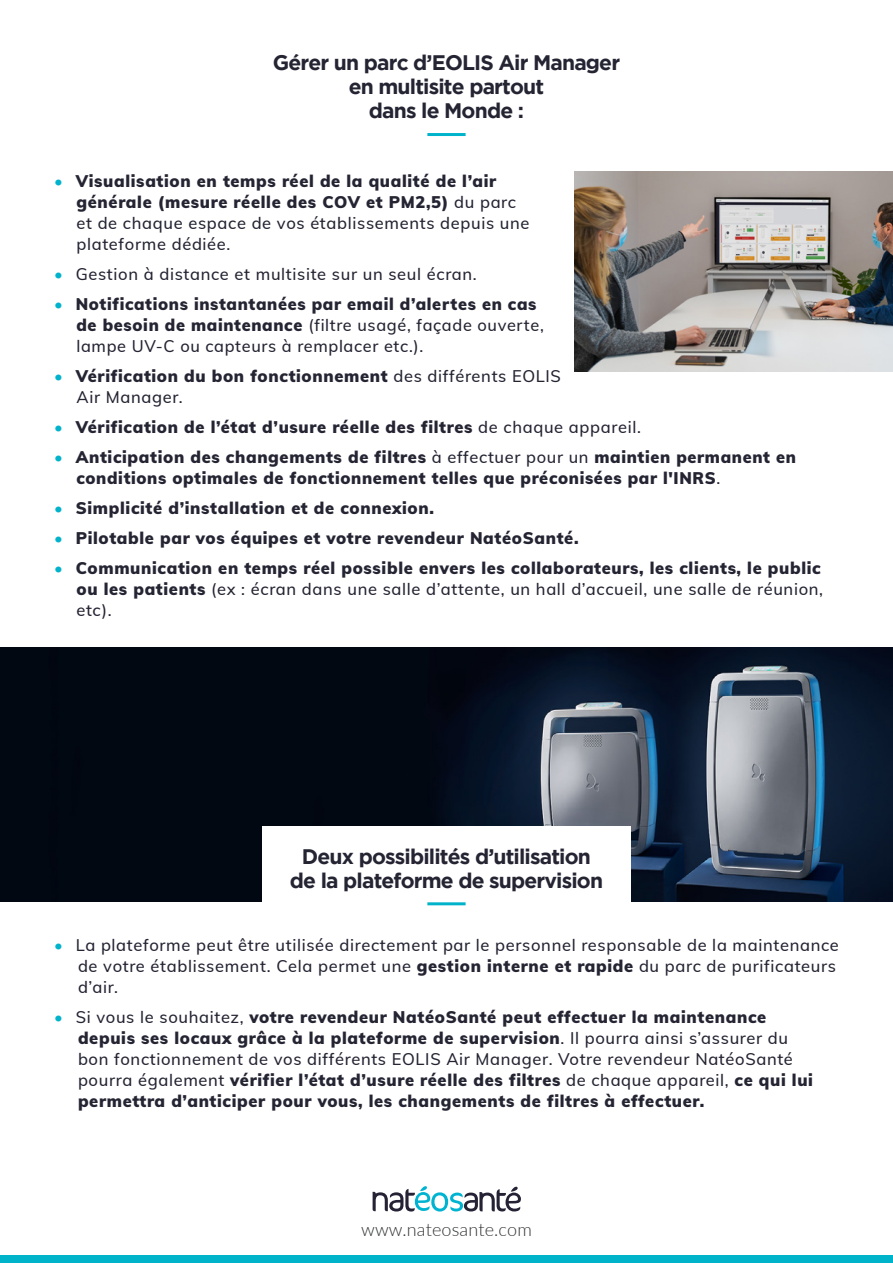
<style>
.page{position:relative;width:893px;height:1263px;background:#fff}
.page>*{position:absolute;margin:0;border:0;box-sizing:border-box;transform-origin:0 0}
.t1{font:700 21px/24px "Gotham";letter-spacing:-.04em;color:#242433;text-align:center}
.t2{font:300 18px "Lato";letter-spacing:.01em;color:#303131}
.t3{font:900 16.5px/21px "Muli";letter-spacing:.04em;color:#242433}
.t4{font:500 16.5px/21px "Muli";letter-spacing:.04em;color:#242433}
.s1{font-weight:500;color:#00b3cb}
.s2{font-weight:500}
.s3{color:#00b3cb}
.s4{font-weight:900}
</style>
<div class="page">
<svg style="left:373px;top:1186px;width:148px;height:25px"></svg>
<div style="left:0;top:1255px;width:893px;height:8px;background:#00b3cb"></div>
<img style="left:0;top:647px;width:893px;height:255px">
<div style="left:262px;top:827px;width:369px;height:80px;background:#fff"></div>
<hr style="left:427px;top:133px;width:39px;height:3px;background:#00b3cb">
<hr style="left:427px;top:902px;width:39px;height:3px;background:#00b3cb">
<img style="left:574px;top:171px;width:319px;height:200px">
<p class="t1" style="left:273px;top:50px;width:349px">Gérer un parc d’EOLIS Air Manager en multisite partout<br>dans le Monde :</p>
<p class="t3" style="left:77px;top:170px;width:454px;text-indent:-23px"><span class="s1">•</span> Visualisation en temps réel de la qualité de l’air générale (mesure réelle des COV et PM2,5) <span class="s2">du parc et de chaque espace de vos établissements depuis une plateforme dédiée.</span></p>
<p class="t4" style="left:54px;top:263px;width:424px"><span class="s3">•</span> Gestion à distance et multisite sur un seul écran.</p>
<p class="t3" style="left:76px;top:293px;width:469px;text-indent:-22px"><span class="s1">•</span> Notifications instantanées par email d’alertes en cas de besoin de maintenance <span class="s2">(filtre usagé, façade ouverte, lampe UV-C ou capteurs à remplacer etc.).</span></p>
<p class="t3" style="left:77px;top:365px;width:486px;text-indent:-23px"><span class="s1">•</span> Vérification du bon fonctionnement <span class="s2">des différents EOLIS<br>Air Manager.</span></p>
<p class="t3" style="left:54px;top:416px;width:588px"><span class="s1">•</span> Vérification de l’état d’usure réelle des filtres <span class="s2">de chaque appareil.</span></p>
<p class="t3" style="left:77px;top:446px;width:721px;text-indent:-23px"><span class="s1">•</span> Anticipation des changements de filtres <span class="s2">à effectuer pour un</span> maintien permanent en conditions optimales de fonctionnement telles que préconisées par l'INRS<span class="s2">.</span></p>
<p class="t3" style="left:54px;top:497px;width:381px"><span class="s1">•</span> Simplicité d’installation et de connexion.</p>
<p class="t3" style="left:54px;top:527px;width:526px"><span class="s1">•</span> Pilotable par vos équipes et votre revendeur NatéoSanté.</p>
<p class="t3" style="left:77px;top:557px;width:748px;text-indent:-23px"><span class="s1">•</span> Communication en temps réel possible envers les collaborateurs, les clients, le public ou les patients <span class="s2">(ex : écran dans une salle d’attente, un hall d’accueil, une salle de réunion, etc).</span></p>
<p class="t1" style="left:290px;top:844px;width:315px">Deux possibilités d’utilisation de la plateforme de supervision</p>
<p class="t4" style="left:78px;top:933px;width:762px;text-indent:-24px"><span class="s3">•</span> La plateforme peut être utilisée directement par le personnel responsable de la maintenance de votre établissement. Cela permet une <span class="s4">gestion interne et rapide</span> du parc de purificateurs d’air.</p>
<p class="t3" style="left:78px;top:1005px;width:736px;text-indent:-24px"><span class="s1">•</span> <span class="s2">Si vous le souhaitez,</span> votre revendeur NatéoSanté peut effectuer la maintenance depuis ses locaux grâce à la plateforme de supervision<span class="s2">. Il pourra ainsi s’assurer du bon fonctionnement de vos différents EOLIS Air Manager. Votre revendeur NatéoSanté pourra également</span> vérifier l’état d’usure réelle des filtres <span class="s2">de chaque appareil,</span> ce qui lui permettra d’anticiper pour vous, les changements de filtres à effectuer.</p>
<p class="t2" style="left:361px;top:1217px;width:172px">www.nateosante.com</p>
</div>
